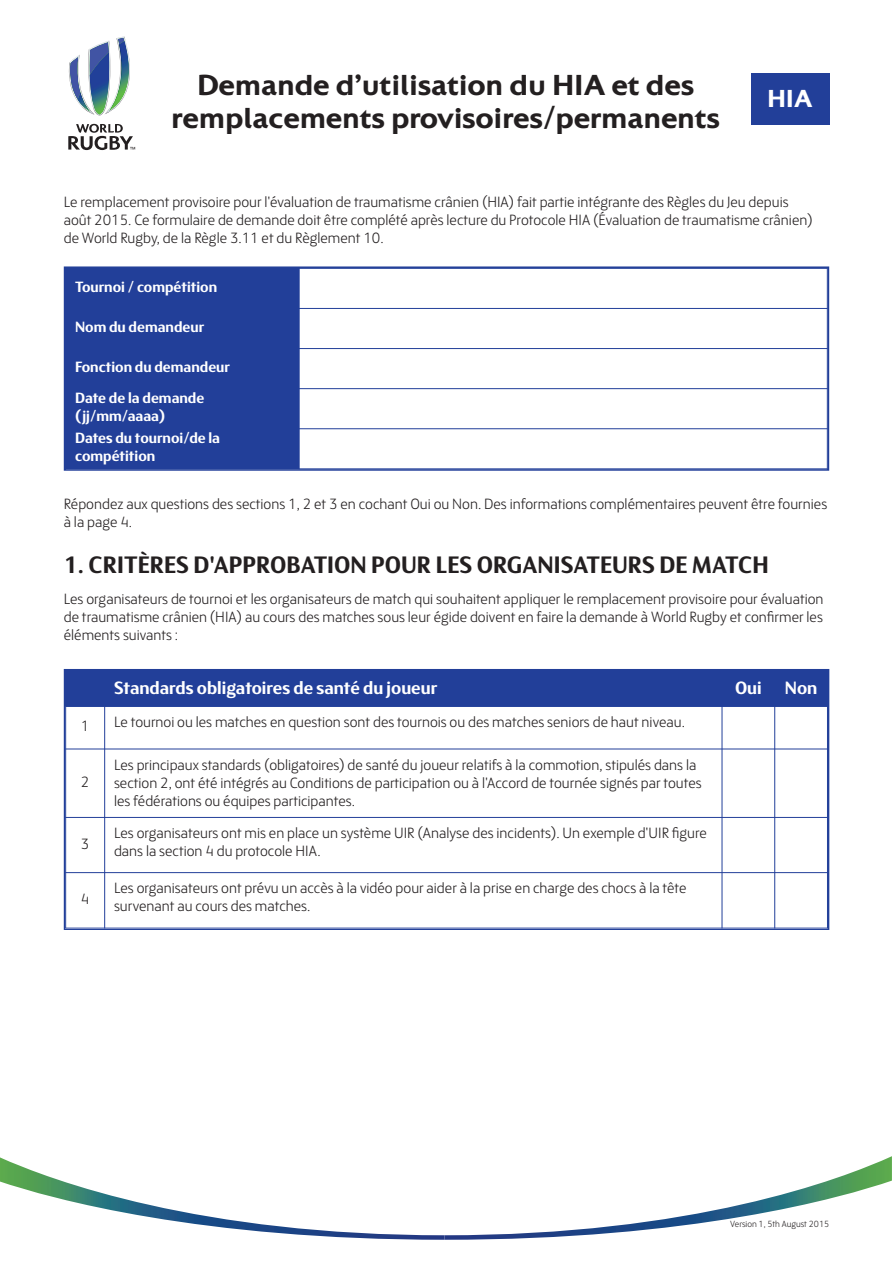
<style>
.page{position:relative;width:893px;height:1263px;background:#fff}
.page>*{position:absolute;margin:0;border:0;box-sizing:border-box;transform-origin:0 0}
.t1{font:700 30px/33px "Colosseum";color:#231f20;text-align:center}
.t2{font:700 25.5px "Colosseum";color:#fff}
.t3{font:700 24px "FS Blake";color:#231f20}
.t4{font:700 18px "FS Blake";color:#fff}
.t5{font:300 15px/18px "FS Blake";color:#231f20}
.t6{font:700 15px/31px "FS Blake";color:#fff}
.t7{font:300 9px "FS Blake";color:#231f20}
.s1{font-family:"FS Blake"}
</style>
<div class="page">
<svg style="left:69px;top:36px;width:61px;height:80px"></svg>
<svg style="left:68px;top:124px;width:67px;height:26px"></svg>
<svg style="left:0;top:1156px;width:892px;height:84px"></svg>
<div style="left:751px;top:73px;width:78px;height:52px;background:#223f99"></div>
<div style="left:65px;top:670px;width:40px;height:36px;background:#223f99"></div>
<div style="left:105px;top:670px;width:617px;height:36px;background:#223f99"></div>
<div style="left:722px;top:670px;width:53px;height:36px;background:#223f99"></div>
<div style="left:775px;top:670px;width:53px;height:36px;background:#223f99"></div>
<hr style="left:65px;top:670px;width:1px;height:258px;background:#223f99">
<hr style="left:104px;top:670px;width:1px;height:258px;background:#223f99">
<hr style="left:722px;top:670px;width:1px;height:258px;background:#223f99">
<hr style="left:774px;top:670px;width:1px;height:258px;background:#223f99">
<hr style="left:827px;top:670px;width:1px;height:258px;background:#223f99">
<hr style="left:65px;top:706px;width:763px;height:1px;background:#223f99">
<hr style="left:65px;top:749px;width:763px;height:1px;background:#223f99">
<hr style="left:65px;top:817px;width:763px;height:1px;background:#223f99">
<hr style="left:65px;top:872px;width:763px;height:1px;background:#223f99">
<hr style="left:65px;top:928px;width:763px;height:1px;background:#223f99">
<div style="left:64px;top:266px;width:765px;height:205px;border:2px solid #223f99"></div>
<div style="left:65px;top:268px;width:234px;height:40px;background:#223f99"></div>
<div style="left:299px;top:268px;width:529px;height:40px;background:#fff"></div>
<div style="left:65px;top:308px;width:234px;height:41px;background:#223f99"></div>
<div style="left:299px;top:308px;width:529px;height:41px;background:#fff"></div>
<div style="left:65px;top:349px;width:234px;height:40px;background:#223f99"></div>
<div style="left:299px;top:349px;width:529px;height:40px;background:#fff"></div>
<div style="left:65px;top:389px;width:234px;height:40px;background:#223f99"></div>
<div style="left:299px;top:389px;width:529px;height:40px;background:#fff"></div>
<div style="left:65px;top:429px;width:234px;height:40px;background:#223f99"></div>
<div style="left:299px;top:429px;width:529px;height:40px;background:#fff"></div>
<hr style="left:299px;top:268px;width:1px;height:201px;background:#223f99">
<hr style="left:827px;top:268px;width:1px;height:201px;background:#223f99">
<hr style="left:65px;top:268px;width:763px;height:1px;background:#223f99">
<hr style="left:65px;top:308px;width:763px;height:1px;background:#223f99">
<hr style="left:65px;top:348px;width:763px;height:1px;background:#223f99">
<hr style="left:65px;top:388px;width:763px;height:1px;background:#223f99">
<hr style="left:65px;top:428px;width:763px;height:1px;background:#223f99">
<hr style="left:65px;top:468px;width:763px;height:1px;background:#223f99">
<h1 class="t1" style="left:172px;top:68px;width:550px">Demande d'utilisation du HIA et des remplacements provisoires<span class="s1">/</span>permanents</h1>
<h2 class="t2" style="left:767px;top:85px;width:46px">HIA</h2>
<p class="t5" style="left:64px;top:194px;width:750px">Le remplacement provisoire pour l'évaluation de traumatisme crânien (HIA) fait partie intégrante des Règles du Jeu depuis août 2015. Ce formulaire de demande doit être complété après lecture du Protocole HIA (Évaluation de traumatisme crânien) de World Rugby, de la Règle 3.11 et du Règlement 10.</p>
<p class="t6" style="left:75px;top:273px;width:144px">Tournoi / compétition</p>
<p class="t6" style="left:75px;top:313px;width:131px">Nom du demandeur</p>
<p class="t6" style="left:75px;top:353px;width:157px">Fonction du demandeur<br>Date de la demande</p>
<p class="t6" style="left:75px;top:407px;width:147px;line-height:22px">(jj/mm/aaaa)<br>Dates du tournoi/de la</p>
<p class="t6" style="left:75px;top:442px;width:82px">compétition</p>
<p class="t5" style="left:64px;top:497px;width:765px">Répondez aux questions des sections 1, 2 et 3 en cochant Oui ou Non. Des informations complémentaires peuvent être fournies à la page 4.</p>
<h3 class="t3" style="left:64px;top:556px;width:706px">1. CRITÈRES D'APPROBATION POUR LES ORGANISATEURS DE MATCH</h3>
<p class="t5" style="left:64px;top:591px;width:761px;text-align:justify">Les organisateurs de tournoi et les organisateurs de match qui souhaitent appliquer le remplacement provisoire pour évaluation de traumatisme crânien (HIA) au cours des matches sous leur égide doivent en faire la demande à World Rugby et confirmer les éléments suivants :</p>
<p class="t4" style="left:114px;top:681px;width:325px">Standards obligatoires de santé du joueur</p>
<p class="t4" style="left:735px;top:681px;width:28px">Oui</p>
<p class="t4" style="left:785px;top:681px;width:34px">Non</p>
<p class="t5" style="left:81px;top:719px;width:10px">1</p>
<p class="t5" style="left:114px;top:714px;width:572px">Le tournoi ou les matches en question sont des tournois ou des matches seniors de haut niveau.</p>
<p class="t5" style="left:81px;top:774px;width:10px">2</p>
<p class="t5" style="left:81px;top:836px;width:10px">3</p>
<p class="t5" style="left:114px;top:757px;width:589px">Les principaux standards (obligatoires) de santé du joueur relatifs à la commotion, stipulés dans la section 2, ont été intégrés au Conditions de participation ou à l'Accord de tournée signés par toutes les fédérations ou équipes participantes.</p>
<p class="t5" style="left:114px;top:825px;width:594px">Les organisateurs ont mis en place un système UIR (Analyse des incidents). Un exemple d'UIR figure dans la section 4 du protocole HIA.</p>
<p class="t5" style="left:81px;top:891px;width:10px">4</p>
<p class="t5" style="left:114px;top:881px;width:574px">Les organisateurs ont prévu un accès à la vidéo pour aider à la prise en charge des chocs à la tête survenant au cours des matches.</p>
<p class="t7" style="left:730px;top:1221px;width:101px">Version 1, 5th August 2015</p>
</div>
